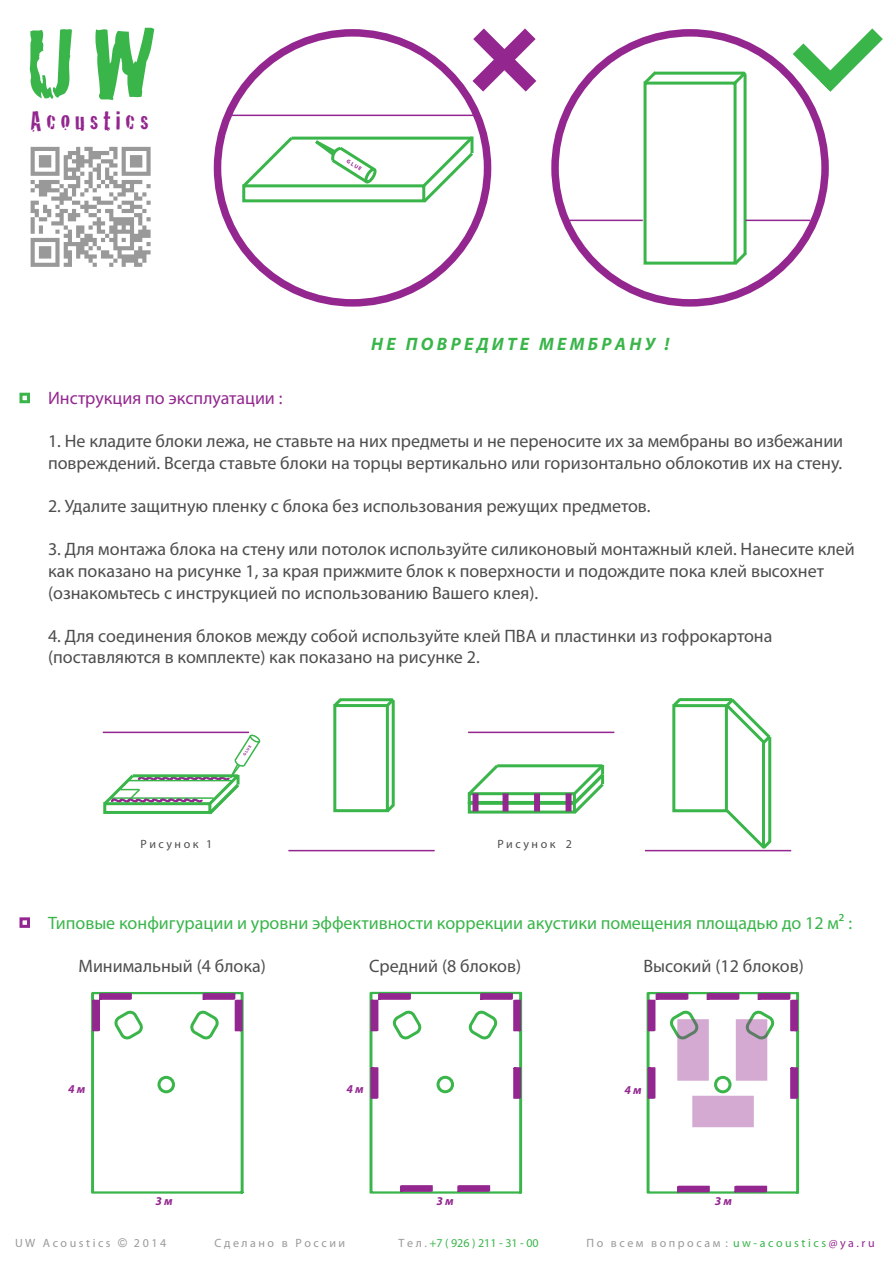
<style>
.page{position:relative;width:893px;height:1263px;background:#fff}
.page>*{position:absolute;margin:0;border:0;box-sizing:border-box;transform-origin:0 0}
.t1{font:103.95px "Cracked";color:#39b54a}
.t2{font:27px "Cracked";color:#93278f}
.t3{font:18px/21.6px "Myriad Pro";color:#4d4d4d}
.t4{font:18px "Myriad Pro";color:#39b54a}
.t5{font:18px "Myriad Pro";color:#93278f}
.t6{font:italic 700 18px "Myriad Pro";color:#39b54a}
.t7{font:12px "Myriad Pro";color:#999}
.t8{font:12px "Myriad Pro";color:#39b54a}
.t9{font:12px "Myriad Pro";color:#4d4d4d}
.t10{font:italic 700 12px "Myriad Pro";color:#93278f}
.t11{font:700 5.4px "Myriad Pro";color:#93278f}
.t12{font:700 3.9px "Myriad Pro";color:#93278f}
.s1{font-family:"Arial"}
.s2{color:#999}
.s3{color:#39b54a}
.s4{color:#93278f}
</style>
<div class="page">
<div style="left:20px;top:393px;width:10px;height:10px;border:3px solid #39b54a"></div>
<div style="left:672px;top:704px;width:56px;height:108px;border:3px solid #39b54a"></div>
<hr style="left:762px;top:742px;width:3px;height:106px;background:#39b54a">
<svg style="left:672px;top:698px;width:12px;height:11px"></svg>
<svg style="left:723px;top:806px;width:51px;height:46px"></svg>
<hr style="left:680px;top:698px;width:52px;height:3px;background:#39b54a">
<svg style="left:722px;top:698px;width:50px;height:49px"></svg>
<hr style="left:768px;top:737px;width:3px;height:105px;background:#39b54a">
<div style="left:20px;top:917px;width:10px;height:11px;border:3px solid #93278f"></div>
<svg style="left:31px;top:147px;width:120px;height:120px"></svg>
<div style="left:242px;top:184px;width:183px;height:18px;border:3px solid #39b54a"></div>
<div style="left:551px;top:29px;width:278px;height:278px;border:8px solid #93278f;border-radius:50%"></div>
<div style="left:644px;top:82px;width:92px;height:183px;border:3px solid #39b54a"></div>
<svg style="left:643px;top:71px;width:17px;height:16px"></svg>
<svg style="left:730px;top:71px;width:17px;height:16px"></svg>
<svg style="left:731px;top:249px;width:16px;height:16px"></svg>
<hr style="left:654px;top:72px;width:90px;height:3px;background:#39b54a">
<hr style="left:743px;top:74px;width:3px;height:180px;background:#39b54a">
<svg style="left:242px;top:136px;width:54px;height:54px"></svg>
<hr style="left:291px;top:137px;width:180px;height:3px;background:#39b54a">
<svg style="left:420px;top:136px;width:54px;height:67px"></svg>
<div style="left:214px;top:29px;width:277px;height:278px;border:8px solid #93278f;border-radius:50%"></div>
<hr style="left:228px;top:115px;width:250px;height:1px;background:#93278f">
<svg style="left:457px;top:28px;width:80px;height:79px"></svg>
<svg style="left:777px;top:28px;width:106px;height:79px"></svg>
<hr style="left:569px;top:220px;width:74px;height:1px;background:#93278f">
<hr style="left:746px;top:220px;width:64px;height:1px;background:#93278f">
<div style="left:333px;top:704px;width:56px;height:108px;border:3px solid #39b54a"></div>
<svg style="left:333px;top:698px;width:12px;height:12px"></svg>
<svg style="left:383px;top:699px;width:11px;height:11px"></svg>
<svg style="left:383px;top:800px;width:12px;height:13px"></svg>
<hr style="left:340px;top:698px;width:53px;height:3px;background:#39b54a">
<hr style="left:392px;top:700px;width:3px;height:105px;background:#39b54a">
<hr style="left:288px;top:850px;width:147px;height:1px;background:#93278f">
<hr style="left:103px;top:732px;width:146px;height:1px;background:#93278f">
<hr style="left:645px;top:850px;width:146px;height:1px;background:#93278f">
<hr style="left:468px;top:732px;width:146px;height:1px;background:#93278f">
<div style="left:468px;top:802px;width:108px;height:11px;border:3px solid #39b54a"></div>
<div style="left:468px;top:792px;width:108px;height:12px;border:3px solid #39b54a"></div>
<svg style="left:467px;top:764px;width:34px;height:34px"></svg>
<hr style="left:497px;top:764px;width:105px;height:3px;background:#39b54a">
<svg style="left:570px;top:764px;width:35px;height:50px"></svg>
<svg style="left:502px;top:793px;width:6px;height:18px"></svg>
<svg style="left:369px;top:992px;width:154px;height:202px"></svg>
<svg style="left:646px;top:992px;width:154px;height:202px"></svg>
<svg style="left:91px;top:992px;width:153px;height:202px"></svg>
<svg style="left:312px;top:139px;width:68px;height:47px"></svg>
<div style="left:534px;top:793px;width:6px;height:18px;background:#93278f"></div>
<svg style="left:472px;top:793px;width:6px;height:18px"></svg>
<svg style="left:566px;top:793px;width:6px;height:18px"></svg>
<svg style="left:103px;top:733px;width:158px;height:82px"></svg>
<h1 class="t1" style="left:25px;top:-19px;width:132px">U W</h1>
<h2 class="t2" style="left:30px;top:99px;width:120px">A c o u s t i c s</h2>
<p class="t11" style="left:349px;top:158px;width:18px;rotate:32deg">G L U E</p>
<p class="t6" style="left:371px;top:332px;width:300px">Н Е П О В Р Е Д И Т Е М Е М Б Р А Н У !</p>
<p class="t5" style="left:48px;top:387px;width:236px">Инструкция по эксплуатации :</p>
<p class="t3" style="left:48px;top:430px;width:797px">1. Не кладите блоки лежа, не ставьте на них предметы и не переносите их за мембраны во избежании повреждений. Всегда ставьте блоки на торцы вертикально или горизонтально облокотив их на стену.</p>
<p class="t3" style="left:48px;top:495px;width:604px">2. Удалите защитную пленку с блока без использования режущих предметов.</p>
<p class="t3" style="left:48px;top:538px;width:808px">3. Для монтажа блока на стену или потолок используйте силиконовый монтажный клей. Нанесите клей как показано на рисунке 1, за края прижмите блок к поверхности и подождите пока клей высохнет (ознакомьтесь с инструкцией по использованию Вашего клея).</p>
<p class="t3" style="left:48px;top:625px;width:726px">4. Для соединения блоков между собой используйте клей ПВА и пластинки из гофрокартона (поставляются в комплекте) как показано на рисунке 2.</p>
<p class="t12" style="left:242px;top:754px;width:13px;rotate:-58deg">G L U E</p>
<p class="t9" style="left:140px;top:836px;width:73px">Р и с у н о к 1</p>
<p class="t9" style="left:497px;top:836px;width:76px">Р и с у н о к 2</p>
<p class="t4" style="left:48px;top:912px;width:806px">Типовые конфигурации и уровни эффективности коррекции акустики помещения площадью до 12 м2 :</p>
<p class="t3" style="left:79px;top:955px;width:189px">Минимальный (4 блока)</p>
<p class="t3" style="left:369px;top:955px;width:154px">Средний (8 блоков)</p>
<p class="t3" style="left:643px;top:955px;width:162px">Высокий (12 блоков)</p>
<p class="t10" style="left:68px;top:1081px;width:19px">4 м</p>
<p class="t10" style="left:155px;top:1193px;width:19px">3 м</p>
<p class="t10" style="left:347px;top:1081px;width:19px">4 м</p>
<p class="t10" style="left:436px;top:1193px;width:19px">3 м</p>
<p class="t10" style="left:625px;top:1082px;width:19px">4 м</p>
<p class="t10" style="left:715px;top:1193px;width:19px">3 м</p>
<p class="t7" style="left:15px;top:1236px;width:153px">U W A c o u s t i c s <span class="s1">©</span> 2 0 1 4</p>
<p class="t7" style="left:215px;top:1236px;width:132px">С д е л а н о в Р о с с и и</p>
<p class="t8" style="left:399px;top:1236px;width:142px"><span class="s2">Т е л .</span> +7 ( 926 ) 211 - 31 - 00</p>
<p class="t7" style="left:586px;top:1236px;width:290px">П о в с е м в о п р о с а м : <span class="s3">u w - a c o u s t i c s</span> <span class="s4">@ y a . r u</span></p>
</div>
